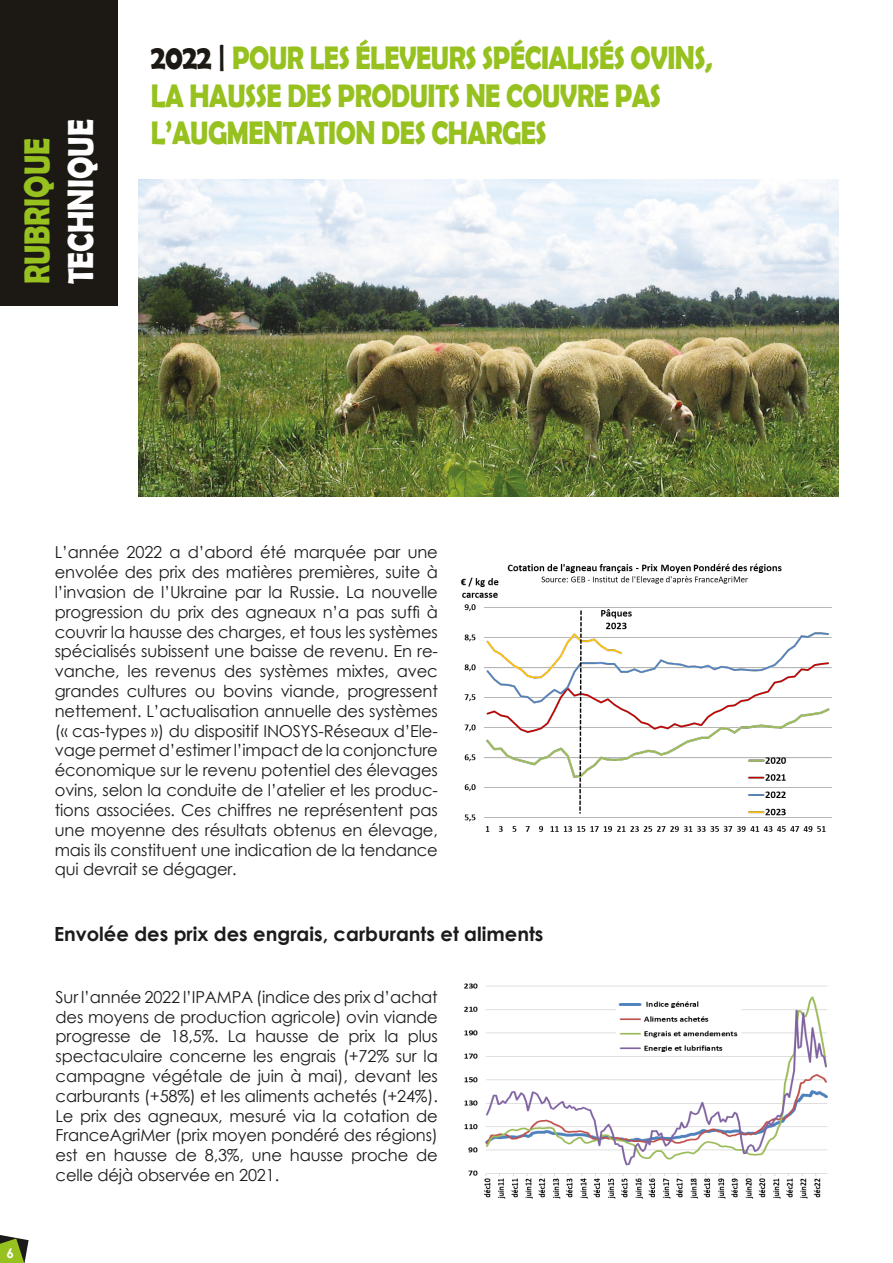
<style>
.page{position:relative;width:893px;height:1263px;background:#fff}
.page>*{position:absolute;margin:0;border:0;box-sizing:border-box;transform-origin:0 0}
.t1{font:700 36.3px/43.5px "Berlin Sans FB Demi";color:#fff;scale:.83 1}
.t2{font:700 32.7px/37.5px "Berlin Sans FB Demi";letter-spacing:-.02em;color:#96c11f;scale:.83 1}
.t3{font:700 19.5px "Century Gothic";color:#1c1b1a}
.t4{font:16.5px/19.8px "Century Gothic";letter-spacing:-.01em;color:#1c1b1a;text-align:justify}
.t5{font:700 13.5px "Century Gothic";color:#fff}
.s1{color:#96c11f}
.s2{font-size:34.5px;color:#1c1914}
</style>
<div class="page">
<img style="left:138px;top:180px;width:700px;height:316px">
<div style="left:0;top:0;width:118px;height:305px;background:#1c1914"></div>
<svg style="left:0;top:1235px;width:29px;height:28px"></svg>
<img style="left:460px;top:563px;width:372px;height:269px">
<img style="left:464px;top:983px;width:364px;height:216px">
<p class="t1" style="left:15px;top:284px;width:200px;rotate:-90deg"><span class="s1">RUBRIQUE<br></span>TECHNIQUE</p>
<p class="t2" style="left:151px;top:39px;width:678px"><span class="s2">2022 |</span> POUR LES ÉLEVEURS SPÉCIALISÉS OVINS,<br>LA HAUSSE DES PRODUITS NE COUVRE PAS<br>L’AUGMENTATION DES CHARGES</p>
<p class="t5" style="left:6px;top:1243px;width:9px">6</p>
<p class="t4" style="left:55px;top:542px;width:385px">L’année 2022 a d’abord été marquée par une envolée des prix des matières premières, suite à l’invasion de l’Ukraine par la Russie. La nouvelle progression du prix des agneaux n’a pas suffi à couvrir la hausse des charges, et tous les systèmes spécialisés subissent une baisse de revenu. En re&shy;vanche, les revenus des systèmes mixtes, avec grandes cultures ou bovins viande, progressent nettement. L’actualisation annuelle des systèmes (« cas-types ») du dispositif INOSYS-Réseaux d’Ele&shy;vage permet d’estimer l’impact de la conjoncture économique sur le revenu potentiel des élevages ovins, selon la conduite de l’atelier et les produc&shy;tions associées. Ces chiffres ne représentent pas une moyenne des résultats obtenus en élevage, mais ils constituent une indication de la tendance qui devrait se dégager.</p>
<p class="t3" style="left:54px;top:919px;width:491px">Envolée des prix des engrais, carburants et aliments</p>
<p class="t4" style="left:56px;top:987px;width:384px">Sur l’année 2022 l’IPAMPA (indice des prix d’achat des moyens de production agricole) ovin viande progresse de 18,5%. La hausse de prix la plus spectaculaire concerne les engrais (+72% sur la campagne végétale de juin à mai), devant les carburants (+58%) et les aliments achetés (+24%).<br>Le prix des agneaux, mesuré via la cotation de FranceAgriMer (prix moyen pondéré des régions) est en hausse de 8,3%, une hausse proche de celle déjà observée en 2021.</p>
</div>
